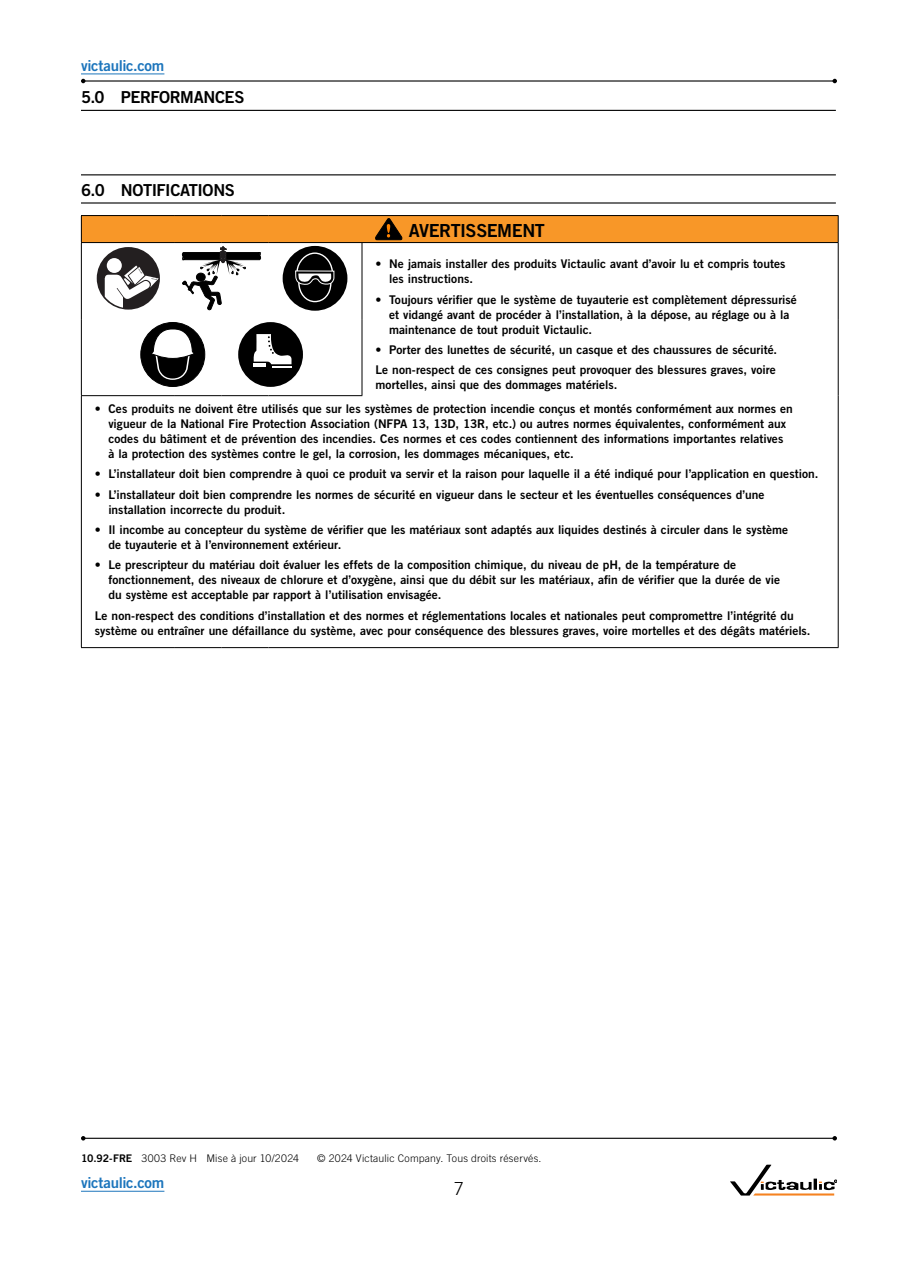
<style>
.page{position:relative;width:918px;height:1263px;background:#fff}
.page>*{position:absolute;margin:0;border:0;box-sizing:border-box;transform-origin:0 0}
.Warning{font:18px "Trade Gothic LT Std Bd 2";letter-spacing:-.03em;color:#000}
.t1{font:300 18px "Trade Gothic LT Std";color:#000}
.SectionHeadRuleAboveBelow{font:16.5px "Trade Gothic LT Std Bd 2";letter-spacing:-.03em;color:#000}
.SectionHeadRuleBelow{font:16.5px "Trade Gothic LT Std Bd 2";letter-spacing:-.025em;color:#000}
.t2{font:15px "Trade Gothic LT Std Bd 2";letter-spacing:-.02em;color:#1c75bc}
.Warning_Text{font:12px/15px "Trade Gothic LT Std Bd 2";color:#000}
.t3{font:300 10.5px "Trade Gothic LT Std";letter-spacing:.02em;color:#000}
.s1{font-family:"Trade Gothic LT Std Bd 2";font-weight:400}
</style>
<div class="page">
<hr style="left:81px;top:1191px;width:83px;height:1px;background:#1c75bc">
<hr style="left:81px;top:110px;width:755px;height:1px;background:#000">
<hr style="left:81px;top:174px;width:755px;height:1px;background:#000">
<hr style="left:81px;top:202px;width:755px;height:2px;background:#000">
<div style="left:81px;top:216px;width:757px;height:27px;background:#f89728"></div>
<hr style="left:81px;top:215px;width:94px;height:1px;background:#000">
<svg style="left:81px;top:216px;width:1px;height:26px"></svg>
<hr style="left:175px;top:215px;width:47px;height:1px;background:#000">
<hr style="left:222px;top:215px;width:46px;height:1px;background:#000">
<hr style="left:268px;top:215px;width:94px;height:1px;background:#000">
<hr style="left:362px;top:215px;width:477px;height:1px;background:#000">
<svg style="left:838px;top:216px;width:1px;height:26px"></svg>
<hr style="left:81px;top:242px;width:94px;height:1px;background:#000">
<hr style="left:175px;top:242px;width:47px;height:1px;background:#000">
<hr style="left:222px;top:242px;width:46px;height:1px;background:#000">
<hr style="left:268px;top:242px;width:94px;height:1px;background:#000">
<hr style="left:362px;top:242px;width:477px;height:1px;background:#000">
<hr style="left:362px;top:319px;width:1px;height:76px;background:#000">
<hr style="left:838px;top:396px;width:1px;height:251px;background:#000">
<hr style="left:81px;top:243px;width:1px;height:76px;background:#000">
<hr style="left:362px;top:243px;width:1px;height:76px;background:#000">
<hr style="left:838px;top:243px;width:1px;height:76px;background:#000">
<hr style="left:81px;top:319px;width:1px;height:76px;background:#000">
<hr style="left:838px;top:319px;width:1px;height:77px;background:#000">
<hr style="left:81px;top:395px;width:94px;height:1px;background:#000">
<hr style="left:81px;top:396px;width:1px;height:251px;background:#000">
<hr style="left:175px;top:395px;width:47px;height:1px;background:#000">
<hr style="left:222px;top:395px;width:46px;height:1px;background:#000">
<hr style="left:268px;top:395px;width:94px;height:1px;background:#000">
<hr style="left:81px;top:647px;width:94px;height:1px;background:#000">
<hr style="left:175px;top:647px;width:47px;height:1px;background:#000">
<hr style="left:222px;top:647px;width:46px;height:1px;background:#000">
<hr style="left:268px;top:647px;width:94px;height:1px;background:#000">
<hr style="left:362px;top:647px;width:477px;height:1px;background:#000">
<svg style="left:375px;top:218px;width:28px;height:22px"></svg>
<svg style="left:97px;top:247px;width:63px;height:63px"></svg>
<svg style="left:181px;top:247px;width:81px;height:63px"></svg>
<div style="left:283px;top:246px;width:64px;height:65px;background:#000;border-radius:50%"></div>
<svg style="left:295px;top:252px;width:40px;height:51px"></svg>
<div style="left:141px;top:322px;width:64px;height:64px;background:#000;border-radius:50%"></div>
<div style="left:140px;top:322px;width:65px;height:65px;border:1px solid #000;border-radius:50%"></div>
<svg style="left:151px;top:329px;width:44px;height:51px"></svg>
<div style="left:238px;top:322px;width:65px;height:65px;background:#000;border-radius:50%"></div>
<svg style="left:254px;top:334px;width:38px;height:33px"></svg>
<hr style="left:83px;top:80px;width:752px;height:2px;background:#000">
<svg style="left:81px;top:79px;width:5px;height:4px"></svg>
<svg style="left:832px;top:79px;width:5px;height:4px"></svg>
<hr style="left:81px;top:74px;width:83px;height:1px;background:#1c75bc">
<hr style="left:83px;top:1138px;width:752px;height:1px;background:#000">
<svg style="left:81px;top:1136px;width:5px;height:4px"></svg>
<svg style="left:832px;top:1136px;width:5px;height:4px"></svg>
<svg style="left:730px;top:1165px;width:107px;height:30px"></svg>
<p class="t2" style="left:81px;top:56px;width:85px">victaulic.com</p>
<p class="SectionHeadRuleBelow" style="left:81px;top:87px;width:165px">5.0 PERFORMANCES</p>
<p class="SectionHeadRuleAboveBelow" style="left:81px;top:180px;width:155px">6.0 NOTIFICATIONS</p>
<p class="Warning" style="left:409px;top:219px;width:138px">AVERTISSEMENT</p>
<p class="Warning_Text" style="left:389px;top:256px;width:398px;text-indent:-14px">• Ne jamais installer des produits Victaulic avant d’avoir lu et compris toutes les instructions.</p>
<p class="Warning_Text" style="left:389px;top:292px;width:409px;text-indent:-14px">• Toujours vérifier que le système de tuyauterie est complètement dépressurisé et vidangé avant de procéder à l’installation, à la dépose, au réglage ou à la maintenance de tout produit Victaulic.</p>
<p class="Warning_Text" style="left:376px;top:342px;width:403px">• Porter des lunettes de sécurité, un casque et des chaussures de sécurité.</p>
<p class="Warning_Text" style="left:376px;top:362px;width:402px">Le non-respect de ces consignes peut provoquer des blessures graves, voire mortelles, ainsi que des dommages matériels.</p>
<p class="Warning_Text" style="left:108px;top:401px;width:686px;text-indent:-14px">• Ces produits ne doivent être utilisés que sur les systèmes de protection incendie conçus et montés conformément aux normes en vigueur de la National Fire Protection Association (NFPA 13, 13D, 13R, etc.) ou autres normes équivalentes, conformément aux codes du bâtiment et de prévention des incendies. Ces normes et ces codes contiennent des informations importantes relatives<br>à la protection des systèmes contre le gel, la corrosion, les dommages mécaniques, etc.</p>
<p class="Warning_Text" style="left:95px;top:466px;width:725px">• L’installateur doit bien comprendre à quoi ce produit va servir et la raison pour laquelle il a été indiqué pour l’application en question.</p>
<p class="Warning_Text" style="left:108px;top:487px;width:658px;text-indent:-14px">• L’installateur doit bien comprendre les normes de sécurité en vigueur dans le secteur et les éventuelles conséquences d’une installation incorrecte du produit.</p>
<p class="Warning_Text" style="left:108px;top:522px;width:681px;text-indent:-14px">• Il incombe au concepteur du système de vérifier que les matériaux sont adaptés aux liquides destinés à circuler dans le système de tuyauterie et à l’environnement extérieur.</p>
<p class="Warning_Text" style="left:108px;top:557px;width:673px;text-indent:-14px">• Le prescripteur du matériau doit évaluer les effets de la composition chimique, du niveau de pH, de la température de fonctionnement, des niveaux de chlorure et d’oxygène, ainsi que du débit sur les matériaux, afin de vérifier que la durée de vie du système est acceptable par rapport à l’utilisation envisagée.</p>
<p class="Warning_Text" style="left:95px;top:608px;width:717px">Le non-respect des conditions d’installation et des normes et réglementations locales et nationales peut compromettre l’intégrité du système ou entraîner une défaillance du système, avec pour conséquence des blessures graves, voire mortelles et des dégâts matériels.</p>
<p class="t3" style="left:81px;top:1152px;width:219px"><span class="s1">10.92-FRE</span> 3003 Rev H Mise à jour 10/2024</p>
<p class="t3" style="left:317px;top:1152px;width:226px">© 2024 Victaulic Company. Tous droits réservés.</p>
<p class="t2" style="left:81px;top:1173px;width:85px">victaulic.com</p>
<h1 class="t1" style="left:454px;top:1178px;width:12px">7</h1>
</div>
